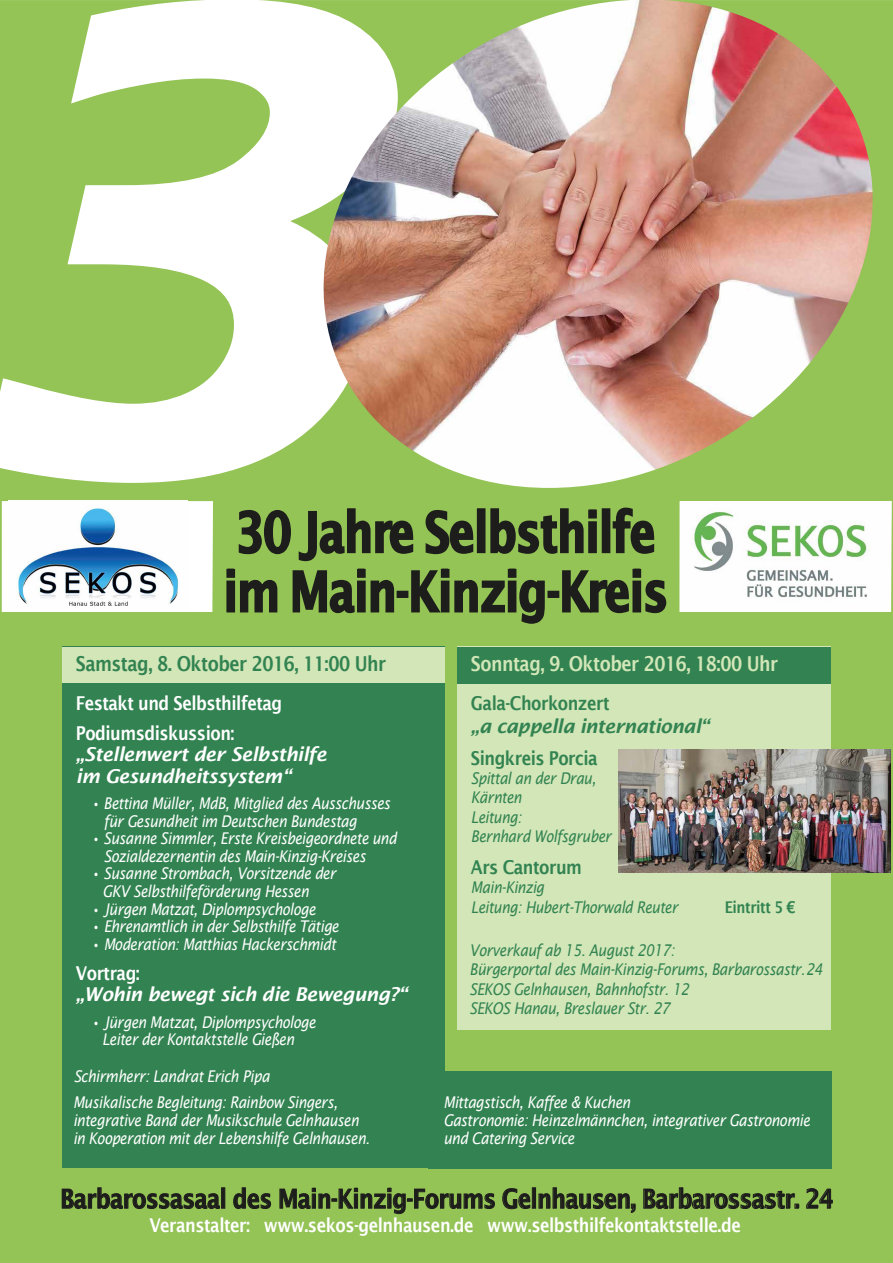
<style>
.page{position:relative;width:893px;height:1263px;background:#fff}
.page>*{position:absolute;margin:0;border:0;box-sizing:border-box;transform-origin:0 0}
.t1{font:600 55.35px/59.2px "Lucida Sans";letter-spacing:-.02em;color:#1d1d1b;scale:.8 1}
.t2{font:600 26.4px "Lucida Sans";letter-spacing:-.03em;color:#1d1d1b;scale:.85 1}
.t3{font:600 20.55px "Lucida Sans";letter-spacing:-.03em;color:#328351;scale:.85 1}
.t4{font:600 20.55px "Lucida Sans";letter-spacing:-.03em;color:#d2e6b8;scale:.85 1}
.t5{font:600 19.05px/30.2px "Lucida Sans";letter-spacing:-.03em;color:#fff;scale:.85 1}
.t6{font:italic 600 19.05px/21.3px "Lucida Sans";letter-spacing:-.03em;color:#fff}
.t7{font:600 19.05px "Lucida Sans";letter-spacing:-.03em;color:#328351;scale:.85 1}
.t8{font:italic 600 19.05px "Lucida Sans";letter-spacing:-.03em;color:#328351}
.t9{font:italic 16.2px/17.7px "Lucida Sans";letter-spacing:-.03em;color:#fff;scale:.85 1}
.t10{font:italic 16.2px/19.4px "Lucida Sans";letter-spacing:-.03em;color:#328351;scale:.85 1}
.t11{font:600 16.2px "Lucida Sans";letter-spacing:-.03em;color:#328351;scale:.85 1}
.s1{font-weight:600}
</style>
<div class="page">
<div style="left:0;top:483px;width:893px;height:780px;background:#94c356"></div>
<div style="left:62px;top:647px;width:383px;height:521px;background:#328351"></div>
<div style="left:428px;top:1071px;width:404px;height:97px;background:#328351"></div>
<div style="left:457px;top:647px;width:373px;height:383px;background:#d2e6b8"></div>
<div style="left:62px;top:647px;width:383px;height:35px;background:#d2e6b8"></div>
<div style="left:457px;top:647px;width:373px;height:37px;background:#328351"></div>
<svg style="left:62px;top:1187px;width:158px;height:22px;background:#749746"></svg>
<div style="left:221px;top:1187px;width:4px;height:21px;border:1px solid #1d1d1b"></div>
<svg style="left:233px;top:1187px;width:38px;height:22px"></svg>
<svg style="left:279px;top:1188px;width:216px;height:26px;background:#799d48"></svg>
<svg style="left:502px;top:1188px;width:28px;height:21px"></svg>
<div style="left:532px;top:1187px;width:4px;height:21px;border:1px solid #1d1d1b"></div>
<svg style="left:538px;top:1187px;width:97px;height:26px;background:#7a9f49"></svg>
<svg style="left:643px;top:1187px;width:156px;height:22px;background:#759846"></svg>
<svg style="left:806px;top:1188px;width:27px;height:21px"></svg>
<svg style="left:0;top:0;width:301px;height:483px"></svg>
<img style="left:301px;top:0;width:592px;height:488px">
<svg style="left:2px;top:501px;width:211px;height:111px"></svg>
<img style="left:9px;top:501px;width:179px;height:109px">
<svg style="left:225px;top:506px;width:442px;height:119px;background:#7a9e49"></svg>
<img style="left:680px;top:501px;width:212px;height:111px">
<img style="left:618px;top:749px;width:273px;height:124px">
<h1 class="t1" style="left:224px;top:502px;width:557px">30 Jahre Selbsthilfe im Main-Kinzig-Kreis</h1>
<p class="t3" style="left:76px;top:651px;width:366px">Samstag, 8. Oktober 2016, 11:00 Uhr</p>
<p class="t5" style="left:76px;top:688px;width:244px">Festakt und Selbsthilfetag<br>Podiumsdiskussion:</p>
<p class="t6" style="left:76px;top:744px;width:252px">„Stellenwert der Selbsthilfe im Gesundheitssystem“</p>
<p class="t9" style="left:104px;top:794px;width:338px;text-indent:-13px"><span class="s1">•</span> Bettina Müller, MdB, Mitglied des Ausschusses für Gesundheit im Deutschen Bundestag</p>
<p class="t9" style="left:104px;top:829px;width:346px;text-indent:-13px"><span class="s1">•</span> Susanne Simmler, Erste Kreisbeigeordnete und<br>Sozialdezernentin des Main-Kinzig-Kreises</p>
<p class="t9" style="left:103px;top:865px;width:276px;text-indent:-12px"><span class="s1">•</span> Susanne Strombach, Vorsitzende der<br>GKV Selbsthilfeförderung Hessen</p>
<p class="t9" style="left:91px;top:900px;width:266px"><span class="s1">•</span> Jürgen Matzat, Diplompsychologe</p>
<p class="t9" style="left:91px;top:918px;width:293px"><span class="s1">•</span> Ehrenamtlich in der Selbsthilfe Tätige</p>
<p class="t9" style="left:91px;top:935px;width:290px"><span class="s1">•</span> Moderation: Matthias Hackerschmidt</p>
<p class="t5" style="left:76px;top:958px;width:77px">Vortrag:</p>
<p class="t6" style="left:76px;top:984px;width:333px">„Wohin bewegt sich die Bewegung?“</p>
<p class="t9" style="left:102px;top:1013px;width:253px;text-indent:-11px"><span class="s1">•</span> Jürgen Matzat, Diplompsychologe<br>Leiter der Kontaktstelle Gießen</p>
<p class="t9" style="left:74px;top:1067px;width:232px">Schirmherr: Landrat Erich Pipa</p>
<p class="t4" style="left:471px;top:651px;width:363px">Sonntag, 9. Oktober 2016, 18:00 Uhr</p>
<p class="t7" style="left:471px;top:692px;width:165px">Gala-Chorkonzert</p>
<p class="t8" style="left:471px;top:715px;width:240px">„a cappella international“</p>
<p class="t7" style="left:471px;top:747px;width:151px">Singkreis Porcia</p>
<p class="t10" style="left:471px;top:768px;width:167px">Spittal an der Drau,<br>Kärnten<br>Leitung:<br>Bernhard Wolfsgruber</p>
<p class="t7" style="left:471px;top:856px;width:132px">Ars Cantorum</p>
<p class="t10" style="left:471px;top:878px;width:245px">Main-Kinzig<br>Leitung: Hubert-Thorwald Reuter</p>
<p class="t11" style="left:725px;top:898px;width:85px">Eintritt 5 €</p>
<p class="t10" style="left:470px;top:940px;width:417px">Vorverkauf ab 15. August 2017:<br>Bürgerportal des Main-Kinzig-Forums, Barbarossastr.24<br>SEKOS Gelnhausen, Bahnhofstr. 12<br>SEKOS Hanau, Breslauer Str. 27</p>
<p class="t9" style="left:73px;top:1093px;width:351px">Musikalische Begleitung: Rainbow Singers, integrative Band der Musikschule Gelnhausen in Kooperation mit der Lebenshilfe Gelnhausen.</p>
<p class="t9" style="left:443px;top:1093px;width:433px">Mittagstisch, Kaffee &amp; Kuchen<br>Gastronomie: Heinzelmännchen, integrativer Gastronomie und Catering Service</p>
<h2 class="t2" style="left:60px;top:1184px;width:912px">Barbarossasaal des Main-Kinzig-Forums Gelnhausen, Barbarossastr. 24</h2>
<p class="t5" style="left:149px;top:1210px;width:697px">Veranstalter: www.sekos-gelnhausen.de www.selbsthilfekontaktstelle.de</p>
</div>
